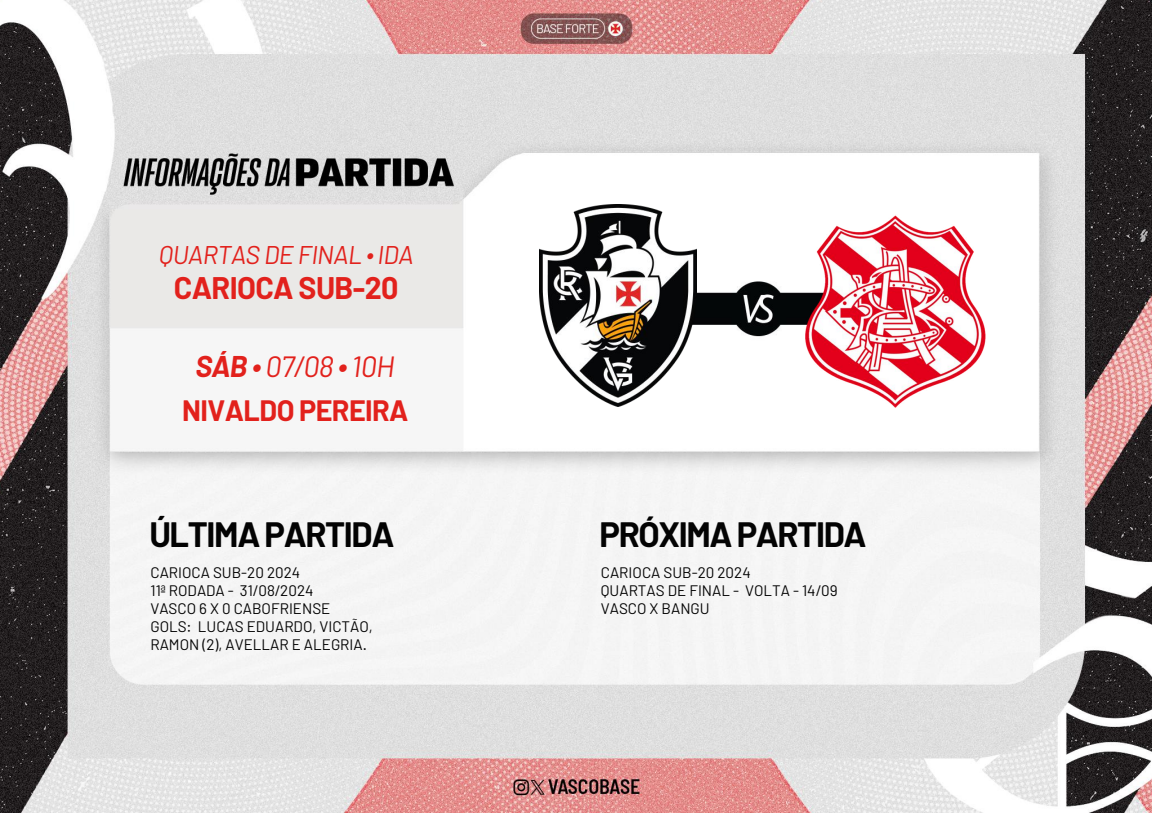
<style>
.page{position:relative;width:1152px;height:813px;background:#fff}
.page>*{position:absolute;margin:0;border:0;box-sizing:border-box;transform-origin:0 0}
.t1{font:700 34.35px "Barlow";letter-spacing:-.04em;color:#030303}
.t2{font:700 30.45px "Barlow";letter-spacing:-.02em;color:#e2211c}
.t3{font:italic 29.25px "Barlow";letter-spacing:-.02em;color:#e2211c}
.t4{font:700 28.72px "Barlow";letter-spacing:-.02em;color:#e2211c}
.t5{font:italic 25.58px "Barlow";letter-spacing:-.02em;color:#e2211c}
.t6{font:15.15px/18px "Barlow";color:#030303}
.s1{font-weight:700}
</style>
<div class="page">
<img style="left:0;top:0;width:1152px;height:812px">
<img style="left:539px;top:204px;width:158px;height:202px">
<img style="left:803px;top:214px;width:184px;height:195px">
<h3 class="t5" style="left:159px;top:238px;width:256px">QUARTAS DE FINAL ∙ IDA</h3>
<h2 class="t2" style="left:174px;top:268px;width:226px">CARIOCA SUB-20</h2>
<h3 class="t3" style="left:195px;top:348px;width:201px"><span class="s1">SÁB ∙</span> 07/08 <span class="s1">∙</span> 10H</h3>
<h3 class="t4" style="left:182px;top:391px;width:228px">NIVALDO PEREIRA</h3>
<h1 class="t1" style="left:149px;top:512px;width:247px">ÚLTIMA PARTIDA</h1>
<p class="t6" style="left:150px;top:562px;width:224px">CARIOCA SUB-20 2024<br>11ª RODADA - 31/08/2024<br>VASCO 6 X 0 CABOFRIENSE<br>GOLS: LUCAS EDUARDO, VICTÃO,<br>RAMON (2), AVELLAR E ALEGRIA.</p>
<h1 class="t1" style="left:600px;top:512px;width:268px">PRÓXIMA PARTIDA</h1>
<p class="t6" style="left:601px;top:562px;width:238px">CARIOCA SUB-20 2024<br>QUARTAS DE FINAL - VOLTA - 14/09<br>VASCO X BANGU</p>
</div>
